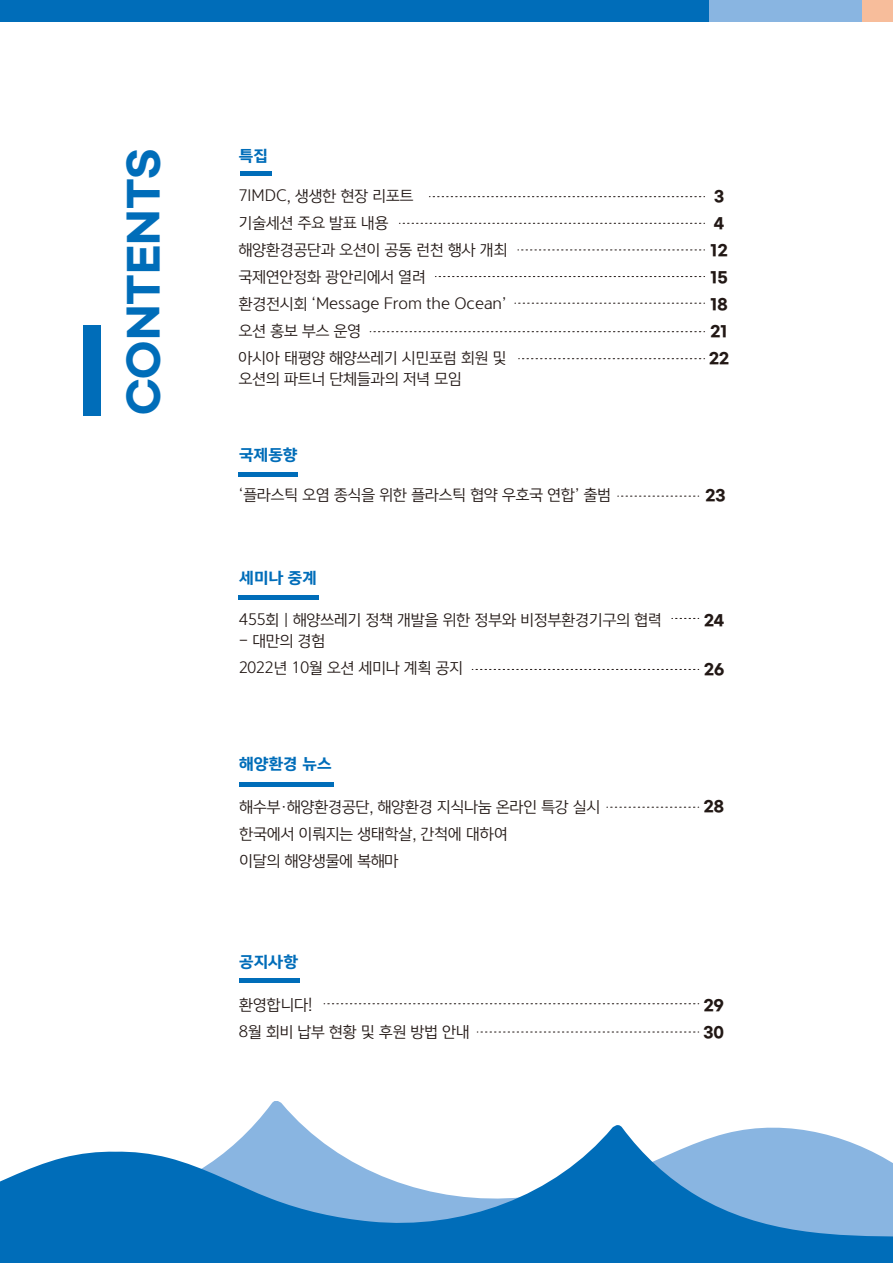
<style>
.page{position:relative;width:893px;height:1263px;background:#fff}
.page>*{position:absolute;margin:0;border:0;box-sizing:border-box;transform-origin:0 0}
.t1{font:700 40.2px "Gmarket Sans";color:#006db9}
.t2{font:15px/27px "Yoon Gothic Pro 745";color:#221815}
.t3{font:700 15px/27px "Gmarket Sans";color:#221815;text-align:center}
.t4{font:15px "Yoon Gothic Pro 785";color:#006db9}
</style>
<div class="page">
<svg style="left:0;top:1122px;width:893px;height:141px"></svg>
<div style="left:328px;top:0;width:551px;height:22px;background:#89b5e1"></div>
<div style="left:862px;top:0;width:31px;height:22px;background:#f7bd9b"></div>
<div style="left:0;top:0;width:708px;height:22px;background:#006db9"></div>
<svg style="left:429px;top:196px;width:276px;height:1px"></svg>
<svg style="left:399px;top:223px;width:306px;height:1px"></svg>
<svg style="left:518px;top:250px;width:187px;height:1px"></svg>
<svg style="left:435px;top:276px;width:270px;height:1px"></svg>
<svg style="left:515px;top:303px;width:190px;height:1px"></svg>
<svg style="left:370px;top:331px;width:335px;height:1px"></svg>
<svg style="left:519px;top:358px;width:186px;height:1px"></svg>
<svg style="left:472px;top:669px;width:227px;height:1px"></svg>
<svg style="left:672px;top:618px;width:27px;height:1px"></svg>
<svg style="left:607px;top:807px;width:92px;height:1px"></svg>
<div style="left:240px;top:171px;width:32px;height:5px;background:#006db9"></div>
<svg style="left:618px;top:496px;width:81px;height:1px"></svg>
<div style="left:239px;top:472px;width:59px;height:5px;background:#006db9"></div>
<hr style="left:239px;top:595px;width:80px;height:4px;background:#006db9">
<hr style="left:239px;top:782px;width:95px;height:4px;background:#006db9">
<div style="left:83px;top:325px;width:17px;height:90px;background:#006db9"></div>
<svg style="left:324px;top:1003px;width:375px;height:1px"></svg>
<svg style="left:477px;top:1032px;width:222px;height:1px"></svg>
<div style="left:239px;top:978px;width:60px;height:5px;background:#006db9"></div>
<h1 class="t1" style="left:121px;top:415px;width:268px;rotate:-90deg">CONTENTS</h1>
<p class="t4" style="left:239px;top:145px;width:31px">특집</p>
<p class="t2" style="left:239px;top:182px;width:270px">7IMDC, 생생한 현장 리포트<br>기술세션 주요 발표 내용<br>해양환경공단과 오션이 공동 런천 행사 개최 국제연안정화 광안리에서 열려<br>환경전시회 ‘Message From the Ocean’ 오션 홍보 부스 운영<br>아시아 태평양 해양쓰레기 시민포럼 회원 및</p>
<p class="t2" style="left:239px;top:365px;width:225px">오션의 파트너 단체들과의 저녁 모임</p>
<p class="t4" style="left:239px;top:444px;width:60px">국제동향</p>
<p class="t3" style="left:709px;top:184px;width:22px">3<br>4<br>12<br>15<br>18<br>21<br>22</p>
<p class="t2" style="left:239px;top:481px;width:373px">‘플라스틱 오염 종식을 위한 플라스틱 협약 우호국 연합’ 출범</p>
<p class="t3" style="left:705px;top:482px;width:22px">23</p>
<p class="t4" style="left:240px;top:566px;width:79px">세미나 중계</p>
<p class="t2" style="left:239px;top:606px;width:424px">455회 | 해양쓰레기 정책 개발을 위한 정부와 비정부환경기구의 협력</p>
<p class="t2" style="left:239px;top:627px;width:225px">- 대만의 경험<br>2022년 10월 오션 세미나 계획 공지</p>
<p class="t4" style="left:239px;top:752px;width:94px">해양환경 뉴스</p>
<p class="t2" style="left:239px;top:793px;width:362px">해수부·해양환경공단, 해양환경 지식나눔 온라인 특강 실시 한국에서 이뤄지는 생태학살, 간척에 대하여<br>이달의 해양생물에 복해마</p>
<p class="t4" style="left:239px;top:951px;width:60px">공지사항</p>
<p class="t3" style="left:704px;top:607px;width:22px">24</p>
<p class="t3" style="left:704px;top:657px;width:21px">26</p>
<p class="t3" style="left:704px;top:793px;width:22px">28</p>
<p class="t2" style="left:239px;top:990px;width:232px">환영합니다!<br>8월 회비 납부 현황 및 후원 방법 안내</p>
<p class="t3" style="left:703px;top:992px;width:22px;line-height:27.5px;text-align:left">29<br>30</p>
</div>
